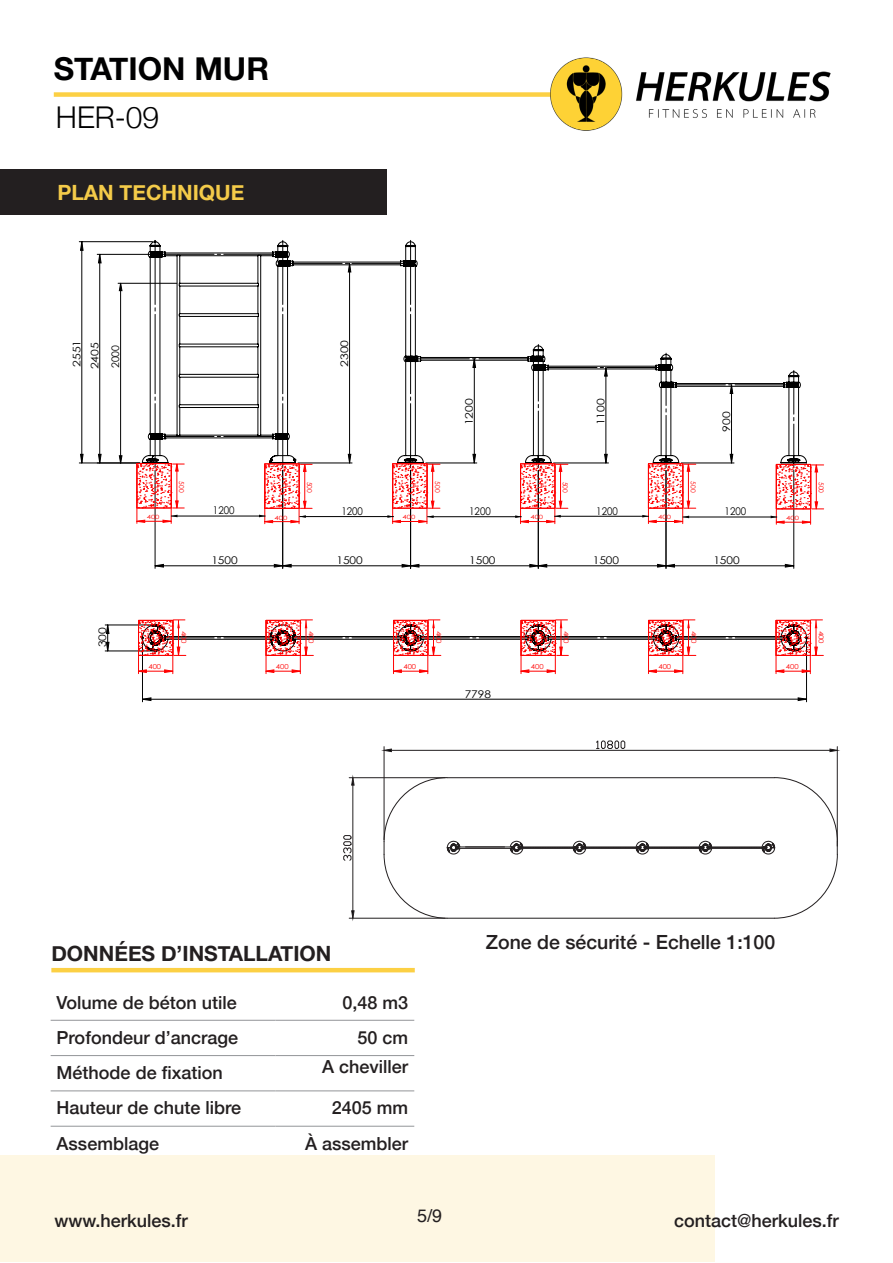
<style>
.page{position:relative;width:893px;height:1263px;background:#fff}
.page>*{position:absolute;margin:0;border:0;box-sizing:border-box;transform-origin:0 0}
.t1{font:700 31.5px "Helvetica Neue";color:#000001}
.t2{font:300 30px "Helvetica Neue";color:#000001}
.t3{font:700 21px "Helvetica Neue";color:#231f20}
.t4{font:700 21px "Helvetica Neue";color:#f4cb49}
.t5{font:500 19.5px "Helvetica Neue";color:#231f20}
.t6{font:500 18px "Helvetica Neue";color:#231f20}
.t7{font:18px "Helvetica";color:#231f20}
.t8{font:10.65px "Century Gothic";color:#000;scale:1.13 1}
.t9{font:10.65px "Century Gothic";color:#000;scale:.92 1}
.t10{font:10.35px "Century Gothic";color:#000;scale:1.17 1}
.t11{font:10.35px "Century Gothic";color:#000}
.t12{font:6.9px "Century Gothic";color:#f00;scale:1.13 1}
.t13{font:6.75px "Century Gothic";color:#f00}
.t14{font:6.75px "Century Gothic";color:#f00;scale:1.17 1}
.t15{font:5.85px "Century Gothic";color:#f00;scale:1.33 1}
</style>
<div class="page">
<div style="left:0;top:1156px;width:715px;height:106px;background:#fef7e3"></div>
<div style="left:54px;top:92px;width:504px;height:5px;background:#fcd044"></div>
<img style="left:545px;top:57px;width:286px;height:74px">
<hr style="left:447px;top:918px;width:327px;height:1px;background:#231f20">
<hr style="left:447px;top:777px;width:327px;height:1px;background:#231f20">
<hr style="left:459px;top:847px;width:53px;height:1px;background:#231f20">
<hr style="left:459px;top:848px;width:53px;height:1px;background:#231f20">
<svg style="left:510px;top:777px;width:328px;height:142px"></svg>
<svg style="left:384px;top:777px;width:76px;height:142px"></svg>
<hr style="left:349px;top:777px;width:96px;height:1px;background:#231f20">
<hr style="left:349px;top:918px;width:96px;height:1px;background:#231f20">
<hr style="left:353px;top:785px;width:1px;height:126px;background:#231f20">
<svg style="left:351px;top:777px;width:4px;height:9px"></svg>
<svg style="left:351px;top:910px;width:4px;height:9px"></svg>
<svg style="left:343px;top:835px;width:9px;height:26px"></svg>
<hr style="left:384px;top:747px;width:1px;height:93px;background:#231f20">
<hr style="left:837px;top:747px;width:1px;height:99px;background:#231f20">
<hr style="left:391px;top:750px;width:439px;height:1px;background:#231f20">
<svg style="left:383px;top:748px;width:9px;height:4px"></svg>
<svg style="left:829px;top:748px;width:9px;height:4px"></svg>
<svg style="left:596px;top:741px;width:29px;height:8px"></svg>
<div style="left:0;top:169px;width:387px;height:45px;background:#231f20"></div>
<hr style="left:51px;top:968px;width:364px;height:4px;background:#fcd044">
<hr style="left:51px;top:1020px;width:224px;height:1px;background:#939598">
<hr style="left:275px;top:1020px;width:139px;height:1px;background:#939598">
<hr style="left:51px;top:1055px;width:224px;height:1px;background:#939598">
<hr style="left:275px;top:1055px;width:139px;height:1px;background:#939598">
<hr style="left:51px;top:1090px;width:224px;height:1px;background:#939598">
<hr style="left:275px;top:1090px;width:139px;height:1px;background:#939598">
<hr style="left:51px;top:1126px;width:224px;height:1px;background:#939598">
<hr style="left:275px;top:1126px;width:139px;height:1px;background:#939598">
<hr style="left:806px;top:640px;width:1px;height:62px;background:#000">
<hr style="left:142px;top:640px;width:1px;height:62px;background:#000">
<hr style="left:79px;top:241px;width:74px;height:1px;background:#000">
<hr style="left:79px;top:463px;width:61px;height:1px;background:#000">
<hr style="left:105px;top:625px;width:47px;height:1px;background:#000">
<hr style="left:105px;top:651px;width:48px;height:1px;background:#000">
<hr style="left:410px;top:470px;width:1px;height:98px;background:#000">
<hr style="left:793px;top:470px;width:1px;height:98px;background:#000">
<hr style="left:538px;top:470px;width:1px;height:98px;background:#000">
<hr style="left:666px;top:470px;width:1px;height:98px;background:#000">
<hr style="left:155px;top:470px;width:1px;height:98px;background:#000">
<hr style="left:282px;top:470px;width:1px;height:98px;background:#000">
<svg style="left:143px;top:697px;width:663px;height:4px"></svg>
<svg style="left:81px;top:242px;width:28px;height:409px"></svg>
<svg style="left:98px;top:254px;width:38px;height:209px"></svg>
<svg style="left:155px;top:564px;width:639px;height:4px"></svg>
<svg style="left:136px;top:240px;width:688px;height:284px"></svg>
<hr style="left:120px;top:283px;width:1px;height:180px;background:#000">
<hr style="left:118px;top:283px;width:59px;height:1px;background:#000">
<svg style="left:119px;top:455px;width:3px;height:9px"></svg>
<svg style="left:119px;top:283px;width:3px;height:8px"></svg>
<svg style="left:138px;top:620px;width:685px;height:54px"></svg>
<div style="left:776px;top:620px;width:35px;height:36px;border:1px solid #f00"></div>
<p class="t1" style="left:54px;top:44px;width:217px">STATION MUR</p>
<p class="t2" style="left:56px;top:93px;width:105px">HER-09</p>
<p class="t4" style="left:57px;top:176px;width:189px">PLAN TECHNIQUE</p>
<p class="t10" style="left:69px;top:367px;width:25px;rotate:-90deg">2551</p>
<p class="t10" style="left:87px;top:369px;width:25px;rotate:-90deg">2405</p>
<p class="t11" style="left:108px;top:368px;width:25px;rotate:-90deg">2000</p>
<p class="t10" style="left:95px;top:647px;width:19px;rotate:-90deg">300</p>
<p class="t15" style="left:147px;top:513px;width:11px">400</p>
<p class="t13" style="left:186px;top:481px;width:13px;rotate:90deg">500</p>
<p class="t12" style="left:148px;top:661px;width:13px">400</p>
<p class="t14" style="left:189px;top:630px;width:13px;rotate:90deg">400</p>
<p class="t10" style="left:337px;top:367px;width:25px;rotate:-90deg">2300</p>
<p class="t13" style="left:314px;top:482px;width:13px;rotate:90deg">500</p>
<p class="t13" style="left:442px;top:481px;width:13px;rotate:90deg">500</p>
<p class="t10" style="left:462px;top:425px;width:25px;rotate:-90deg">1200</p>
<p class="t10" style="left:593px;top:425px;width:25px;rotate:-90deg">1100</p>
<p class="t13" style="left:570px;top:481px;width:13px;rotate:90deg">500</p>
<p class="t13" style="left:698px;top:481px;width:13px;rotate:90deg">500</p>
<p class="t10" style="left:719px;top:432px;width:19px;rotate:-90deg">900</p>
<p class="t9" style="left:213px;top:503px;width:25px">1200</p>
<p class="t9" style="left:341px;top:504px;width:25px">1200</p>
<p class="t9" style="left:469px;top:504px;width:25px">1200</p>
<p class="t9" style="left:596px;top:503px;width:25px">1200</p>
<p class="t9" style="left:725px;top:504px;width:25px">1200</p>
<p class="t15" style="left:658px;top:513px;width:11px">400</p>
<p class="t15" style="left:403px;top:513px;width:11px">400</p>
<p class="t15" style="left:530px;top:513px;width:11px">400</p>
<p class="t15" style="left:275px;top:513px;width:11px">400</p>
<p class="t8" style="left:211px;top:553px;width:25px">1500</p>
<p class="t8" style="left:336px;top:553px;width:25px">1500</p>
<p class="t8" style="left:469px;top:553px;width:25px">1500</p>
<p class="t8" style="left:593px;top:553px;width:25px">1500</p>
<p class="t8" style="left:713px;top:553px;width:25px">1500</p>
<p class="t12" style="left:276px;top:661px;width:13px">400</p>
<p class="t14" style="left:316px;top:630px;width:13px;rotate:90deg">400</p>
<p class="t12" style="left:403px;top:661px;width:13px">400</p>
<p class="t14" style="left:444px;top:630px;width:13px;rotate:90deg">400</p>
<p class="t8" style="left:465px;top:686px;width:25px">7798</p>
<p class="t12" style="left:531px;top:661px;width:13px">400</p>
<p class="t14" style="left:571px;top:630px;width:13px;rotate:90deg">400</p>
<p class="t12" style="left:658px;top:661px;width:13px">400</p>
<p class="t14" style="left:699px;top:630px;width:13px;rotate:90deg">400</p>
<p class="t15" style="left:786px;top:514px;width:11px">400</p>
<p class="t13" style="left:826px;top:482px;width:13px;rotate:90deg">500</p>
<p class="t12" style="left:786px;top:661px;width:13px">400</p>
<p class="t14" style="left:826px;top:630px;width:13px;rotate:90deg">400</p>
<p class="t3" style="left:51px;top:937px;width:282px">DONNÉES D’INSTALLATION</p>
<p class="t6" style="left:57px;top:988px;width:182px">Volume de béton utile</p>
<p class="t6" style="left:343px;top:988px;width:67px">0,48 m3</p>
<p class="t6" style="left:57px;top:1023px;width:183px">Profondeur d’ancrage</p>
<p class="t6" style="left:358px;top:1023px;width:52px">50 cm</p>
<p class="t6" style="left:57px;top:1058px;width:168px">Méthode de fixation</p>
<p class="t6" style="left:322px;top:1052px;width:88px">A cheviller</p>
<p class="t6" style="left:57px;top:1093px;width:186px">Hauteur de chute libre</p>
<p class="t6" style="left:332px;top:1093px;width:78px">2405 mm</p>
<p class="t6" style="left:57px;top:1129px;width:104px">Assemblage</p>
<p class="t6" style="left:305px;top:1129px;width:105px">À assembler</p>
<p class="t5" style="left:486px;top:926px;width:291px">Zone de sécurité - Echelle 1:100</p>
<p class="t6" style="left:54px;top:1206px;width:135px">www.herkules.fr</p>
<p class="t7" style="left:417px;top:1202px;width:27px">5/9</p>
<p class="t6" style="left:674px;top:1206px;width:166px">contact@herkules.fr</p>
</div>
